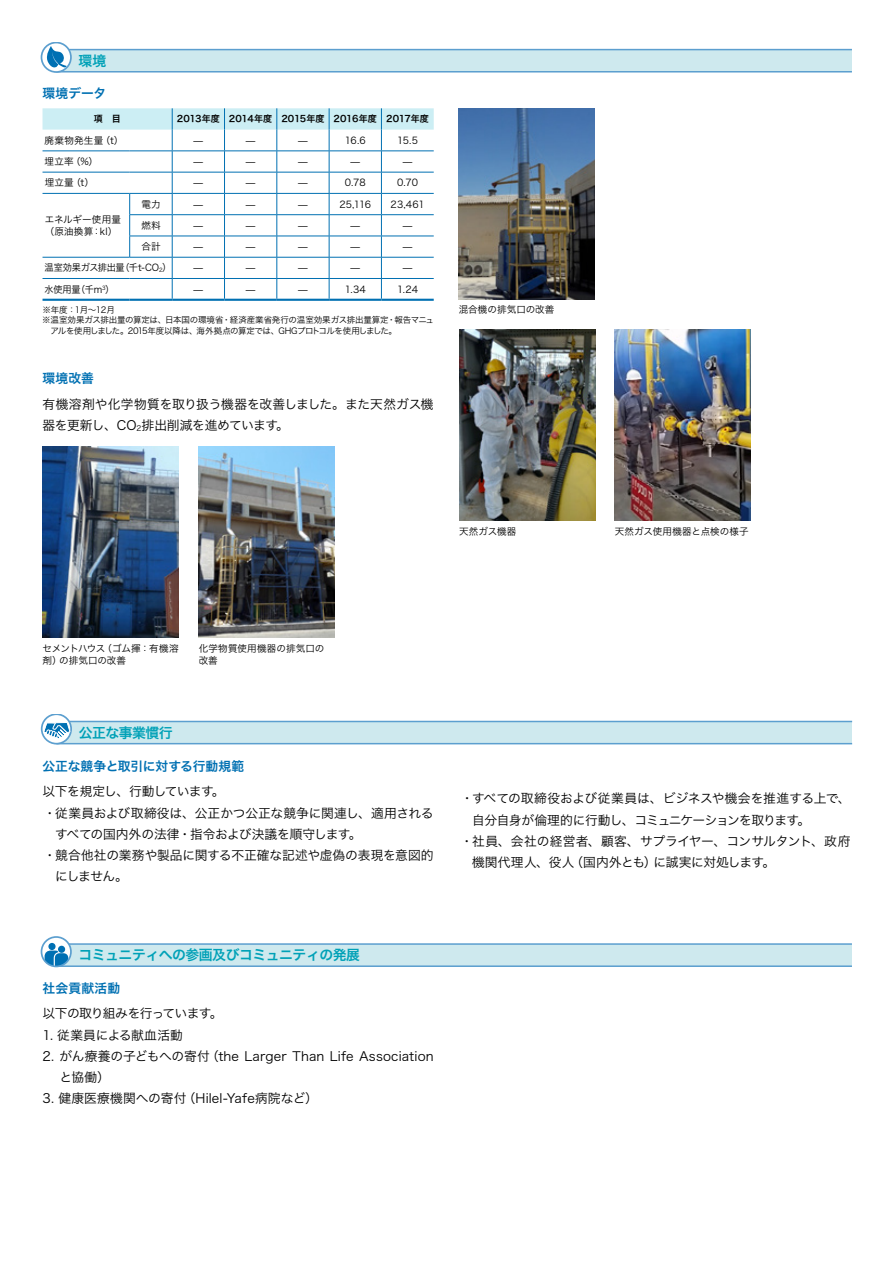
<style>
.page{position:relative;width:893px;height:1263px;background:#fff}
.page>*{position:absolute;margin:0;border:0;box-sizing:border-box;transform-origin:0 0}
.t1{font:13.8px "Hira Kaku Pro N W6";letter-spacing:-.035em;color:#00a1b7}
.t2{font:12.75px/21.3px "Hira Kaku Pro N W3";letter-spacing:-.01em;color:#000}
.t3{font:12.75px "Hira Kaku Pro N W6";letter-spacing:.005em;color:#0070b2}
.t4{font:12.75px "Hira Kaku Pro N W3";letter-spacing:.015em;color:#000}
.t5{font:12.75px "Hira Kaku Pro N W3";letter-spacing:-.055em;color:#000}
.t6{font:12.75px "Hira Kaku Pro N W3";letter-spacing:.01em;color:#000}
.t7{font:12.75px "Hira Kaku Pro N W3";letter-spacing:-.04em;color:#000}
.t8{font:12.75px "Hira Kaku Pro N W3";letter-spacing:-.05em;color:#000}
.t9{font:12.75px "Hira Kaku Pro N W3";letter-spacing:-.03em;color:#000}
.t10{font:9.6px/11.7px "Hira Kaku Pro N W3";color:#000}
.t11{font:9.6px "Hira Kaku Pro N W3";color:#000;scale:.96 1}
.t12{font:9.6px/11.7px "Hira Kaku Pro N W3";letter-spacing:-.025em;color:#000}
.t13{font:9.6px "Hira Kaku Pro N W3";letter-spacing:-.035em;color:#000;scale:.96 1}
.t14{font:9px "Hira Kaku Pro N W6";letter-spacing:.01em;color:#000}
.t15{font:8.55px/10.6px "Hira Kaku Pro N W3";letter-spacing:-.035em;color:#000}
.t16{font:8.55px "Hira Kaku Pro N W3";letter-spacing:-.015em;color:#000}
.t17{font:7.5px "Hira Kaku Pro N W3";color:#000}
</style>
<div class="page">
<svg style="left:43px;top:108px;width:391px;height:191px"></svg>
<hr style="left:43px;top:257px;width:87px;height:1px;background:#0070b2">
<hr style="left:130px;top:257px;width:42px;height:1px;background:#0070b2">
<hr style="left:172px;top:257px;width:53px;height:1px;background:#0070b2">
<hr style="left:225px;top:257px;width:52px;height:1px;background:#0070b2">
<hr style="left:277px;top:257px;width:52px;height:1px;background:#0070b2">
<hr style="left:329px;top:257px;width:52px;height:1px;background:#0070b2">
<hr style="left:43px;top:278px;width:87px;height:1px;background:#0070b2">
<hr style="left:130px;top:278px;width:42px;height:1px;background:#0070b2">
<hr style="left:172px;top:278px;width:53px;height:1px;background:#0070b2">
<hr style="left:225px;top:278px;width:52px;height:1px;background:#0070b2">
<hr style="left:277px;top:278px;width:52px;height:1px;background:#0070b2">
<hr style="left:329px;top:278px;width:52px;height:1px;background:#0070b2">
<hr style="left:43px;top:299px;width:87px;height:2px;background:#0070b2">
<hr style="left:130px;top:299px;width:42px;height:2px;background:#0070b2">
<hr style="left:172px;top:299px;width:53px;height:2px;background:#0070b2">
<hr style="left:225px;top:299px;width:52px;height:2px;background:#0070b2">
<hr style="left:277px;top:299px;width:52px;height:2px;background:#0070b2">
<hr style="left:329px;top:299px;width:52px;height:2px;background:#0070b2">
<hr style="left:381px;top:299px;width:53px;height:2px;background:#0070b2">
<div style="left:56px;top:721px;width:796px;height:23px;background:#cee9ee"></div>
<hr style="left:56px;top:721px;width:796px;height:1px;background:#5c9fcf">
<hr style="left:56px;top:743px;width:796px;height:1px;background:#5c9fcf">
<svg style="left:41px;top:714px;width:31px;height:30px"></svg>
<div style="left:56px;top:944px;width:796px;height:22px;background:#cee9ee"></div>
<hr style="left:56px;top:943px;width:796px;height:2px;background:#5c9fcf">
<hr style="left:56px;top:965px;width:796px;height:2px;background:#5c9fcf">
<svg style="left:41px;top:937px;width:30px;height:29px"></svg>
<svg style="left:45px;top:950px;width:23px;height:16px"></svg>
<div style="left:48px;top:943px;width:8px;height:7px;background:#0070b3;border-radius:50%"></div>
<div style="left:58px;top:946px;width:7px;height:7px;background:#0070b3;border-radius:50%"></div>
<div style="left:41px;top:937px;width:31px;height:30px;border:2px solid #5c9fcf;border-radius:50%"></div>
<div style="left:56px;top:50px;width:796px;height:22px;background:#cee9ee"></div>
<hr style="left:56px;top:49px;width:796px;height:1px;background:#5c9fcf">
<hr style="left:56px;top:71px;width:796px;height:2px;background:#5c9fcf">
<svg style="left:41px;top:43px;width:30px;height:29px"></svg>
<div style="left:41px;top:43px;width:31px;height:30px;border:2px solid #5c9fcf;border-radius:50%"></div>
<svg style="left:45px;top:46px;width:21px;height:23px"></svg>
<img style="left:43px;top:446px;width:136px;height:192px">
<img style="left:199px;top:446px;width:136px;height:192px">
<img style="left:459px;top:108px;width:136px;height:191px">
<img style="left:459px;top:329px;width:136px;height:192px">
<img style="left:615px;top:329px;width:136px;height:192px">
<p class="t1" style="left:78px;top:48px;width:29px">環境</p>
<p class="t3" style="left:43px;top:82px;width:65px">環境データ</p>
<p class="t14" style="left:94px;top:111px;width:29px">項　目</p>
<p class="t14" style="left:177px;top:111px;width:45px">2013年度</p>
<p class="t14" style="left:229px;top:111px;width:45px">2014年度</p>
<p class="t14" style="left:281px;top:111px;width:45px">2015年度</p>
<p class="t14" style="left:334px;top:111px;width:45px">2016年度</p>
<p class="t14" style="left:386px;top:111px;width:44px">2017年度</p>
<p class="t10" style="left:45px;top:134px;width:60px">廃棄物発生量</p>
<p class="t10" style="left:101px;top:134px;width:24px">（ (t</p>
<p class="t10" style="left:194px;top:134px;width:11px">—</p>
<p class="t10" style="left:246px;top:134px;width:11px">—</p>
<p class="t10" style="left:298px;top:134px;width:11px">—</p>
<p class="t10" style="left:345px;top:134px;width:22px">16.6</p>
<p class="t10" style="left:397px;top:134px;width:22px">15.5</p>
<p class="t10" style="left:45px;top:155px;width:30px">埋立率</p>
<p class="t10" style="left:71px;top:155px;width:29px">)%(</p>
<p class="t10" style="left:194px;top:155px;width:11px">—</p>
<p class="t10" style="left:246px;top:155px;width:11px">—</p>
<p class="t10" style="left:298px;top:155px;width:11px">—</p>
<p class="t10" style="left:350px;top:155px;width:11px">—</p>
<p class="t10" style="left:403px;top:155px;width:11px">—</p>
<p class="t10" style="left:71px;top:176px;width:24px">（ (t</p>
<p class="t10" style="left:45px;top:176px;width:31px">埋立量</p>
<p class="t10" style="left:100px;top:213px;width:23px;text-indent:-55px">エネルギー使用量kl(</p>
<p class="t10" style="left:45px;top:225px;width:50px">（原油換算</p>
<p class="t10" style="left:92px;top:225px;width:11px">：</p>
<p class="t10" style="left:141px;top:198px;width:21px">電力</p>
<p class="t10" style="left:141px;top:219px;width:21px">燃料</p>
<p class="t10" style="left:194px;top:176px;width:11px">—</p>
<p class="t10" style="left:194px;top:198px;width:11px">—</p>
<p class="t10" style="left:194px;top:219px;width:11px">—</p>
<p class="t10" style="left:246px;top:176px;width:11px">—</p>
<p class="t10" style="left:298px;top:176px;width:11px">—</p>
<p class="t10" style="left:345px;top:176px;width:22px">0.78</p>
<p class="t10" style="left:397px;top:176px;width:22px">0.70</p>
<p class="t10" style="left:246px;top:198px;width:11px">—</p>
<p class="t10" style="left:298px;top:198px;width:11px">—</p>
<p class="t10" style="left:340px;top:198px;width:33px">25,116</p>
<p class="t10" style="left:391px;top:198px;width:36px">23,461</p>
<p class="t10" style="left:246px;top:219px;width:11px">—</p>
<p class="t10" style="left:298px;top:219px;width:11px">—</p>
<p class="t10" style="left:351px;top:219px;width:11px">—</p>
<p class="t10" style="left:403px;top:219px;width:11px">—</p>
<p class="t10" style="left:141px;top:240px;width:21px">合計</p>
<p class="t10" style="left:194px;top:240px;width:11px">—</p>
<p class="t10" style="left:246px;top:240px;width:11px">—</p>
<p class="t10" style="left:298px;top:240px;width:11px">—</p>
<p class="t10" style="left:351px;top:240px;width:11px">—</p>
<p class="t10" style="left:403px;top:240px;width:11px">—</p>
<p class="t13" style="left:45px;top:259px;width:85px">温室効果ガス排出量</p>
<p class="t11" style="left:120px;top:259px;width:55px">（千t-CO (<sub>2</sub></p>
<p class="t10" style="left:194px;top:261px;width:11px">—</p>
<p class="t10" style="left:246px;top:261px;width:11px">—</p>
<p class="t10" style="left:298px;top:261px;width:11px">—</p>
<p class="t10" style="left:350px;top:261px;width:11px">—</p>
<p class="t10" style="left:403px;top:261px;width:11px">—</p>
<p class="t11" style="left:76px;top:281px;width:41px">（千m (<sup>3</sup></p>
<p class="t11" style="left:45px;top:281px;width:39px">水使用量</p>
<p class="t15" style="left:43px;top:303px;width:74px">※年度：1月～12月</p>
<p class="t10" style="left:194px;top:283px;width:11px">—</p>
<p class="t10" style="left:246px;top:283px;width:11px">—</p>
<p class="t10" style="left:298px;top:283px;width:11px">—</p>
<p class="t10" style="left:345px;top:283px;width:23px">1.34</p>
<p class="t10" style="left:397px;top:283px;width:22px">1.24</p>
<p class="t15" style="left:50px;top:314px;width:348px;text-indent:-8px">※温室効果ガス排出量の算定は、日本国の環境省<br>アルを使用しました。2015年度以降は、海外拠点の算定では、GHGプロトコルを使用しました。</p>
<p class="t16" style="left:222px;top:312px;width:168px">・経済産業省発行の温室効果ガス排出量算定</p>
<p class="t15" style="left:387px;top:314px;width:48px">・報告マニュ</p>
<p class="t3" style="left:43px;top:367px;width:53px">環境改善</p>
<p class="t2" style="left:43px;top:392px;width:393px">有機溶剤や化学物質を取り扱う機器を改善しました。また天然ガス機器を更新し、CO 排出削減を進めています。</p>
<p class="t17" style="left:137px;top:422px;width:6px">2</p>
<p class="t10" style="left:459px;top:303px;width:97px">混合機の排気口の改善</p>
<p class="t10" style="left:459px;top:524px;width:59px">天然ガス機器</p>
<p class="t10" style="left:615px;top:524px;width:135px">天然ガス使用機器と点検の様子</p>
<p class="t10" style="left:102px;top:642px;width:78px">（ゴム揮：有機溶</p>
<p class="t10" style="left:43px;top:653px;width:21px">剤）</p>
<p class="t10" style="left:199px;top:642px;width:127px">化学物質使用機器の排気口の改善</p>
<p class="t12" style="left:59px;top:642px;width:68px;text-indent:-17px">セメントハウス<br>の排気口の改善</p>
<p class="t1" style="left:79px;top:720px;width:96px">公正な事業慣行</p>
<p class="t3" style="left:43px;top:754px;width:203px">公正な競争と取引に対する行動規範</p>
<p class="t7" style="left:43px;top:780px;width:184px">以下を規定し、行動しています。</p>
<p class="t2" style="left:43px;top:801px;width:392px">・従業員および取締役は、公正かつ公正な競争に関連し、適用される</p>
<p class="t2" style="left:55px;top:822px;width:308px">すべての国内外の法律・指令および決議を順守します。</p>
<p class="t2" style="left:44px;top:844px;width:392px">・競合他社の業務や製品に関する不正確な記述や虚偽の表現を意図的</p>
<p class="t2" style="left:55px;top:865px;width:74px">にしません。</p>
<p class="t1" style="left:78px;top:942px;width:283px">コミュニティへの参画及びコミュニティの発展</p>
<p class="t3" style="left:43px;top:976px;width:79px">社会貢献活動</p>
<p class="t8" style="left:43px;top:1002px;width:181px">以下の取り組みを行っています。</p>
<p class="t2" style="left:43px;top:1023px;width:142px">1. 従業員による献血活動</p>
<p class="t4" style="left:206px;top:1045px;width:229px">（the Larger Than Life Association</p>
<p class="t2" style="left:43px;top:1044px;width:169px">2. がん療養の子どもへの寄付</p>
<p class="t2" style="left:60px;top:1066px;width:52px">と協働(</p>
<p class="t6" style="left:183px;top:1087px;width:137px">（Hilel-Yafe病院など(</p>
<p class="t6" style="left:43px;top:1087px;width:145px">3. 健康医療機関への寄付</p>
<p class="t2" style="left:461px;top:787px;width:391px">・すべての取締役および従業員は、ビジネスや機会を推進する上で、</p>
<p class="t5" style="left:472px;top:808px;width:340px">自分自身が倫理的に行動し、コミュニケーションを取ります。</p>
<p class="t2" style="left:460px;top:829px;width:392px">・社員、会社の経営者、顧客、サプライヤー、コンサルタント、政府</p>
<p class="t9" style="left:653px;top:851px;width:123px">に誠実に対処します。</p>
<p class="t2" style="left:570px;top:851px;width:88px">（国内外とも）</p>
<p class="t2" style="left:472px;top:851px;width:104px">機関代理人、役人</p>
</div>
